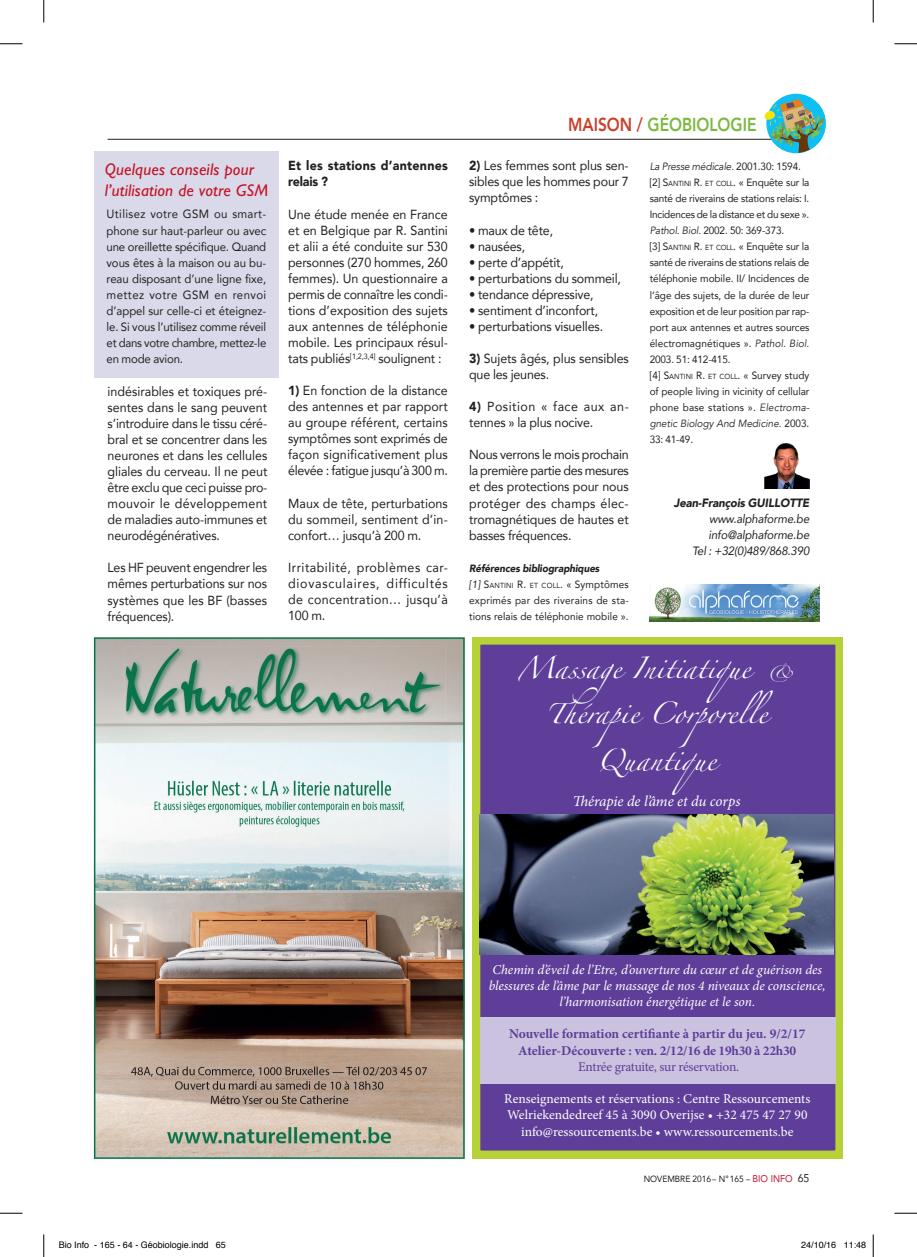
<style>
.page{position:relative;width:917px;height:1257px;background:#fff}
.page>*{position:absolute;margin:0;border:0;box-sizing:border-box;transform-origin:0 0}
.t1{font:19.5px "Zapfino";color:#fff}
.t2{font:800 18.75px "Avenir";color:#7ab93d;scale:.83 1}
.t3{font:italic 16.95px/20.7px "Gill Sans Std";letter-spacing:.01em;color:#c41324}
.t4{font:italic 15px "Minion Pro";letter-spacing:-.005em;color:#fff}
.t5{font:italic 13.5px/16.2px "Minion Pro";letter-spacing:-.005em;color:#fff;text-align:center}
.t6{font:13.5px/16.2px "Minion Pro";color:#fff;text-align:center}
.t7{font:700 13.5px/16.2px "Minion Pro";letter-spacing:-.005em;color:#5e3e99;text-align:center}
.t8{font:13.5px "Minion Pro";letter-spacing:-.02em;color:#5e3e99}
.t9{font:13.2px/16px "Avenir";letter-spacing:-.015em;color:#231f20;text-align:justify;scale:.95 1}
.t10{font:900 13.2px/16px "Avenir";letter-spacing:.02em;color:#231f20;scale:.95 1}
.t11{font:12px/16px "Avenir";letter-spacing:-.02em;color:#231f20;text-align:justify;scale:.95 1}
.t12{font:italic 12px/16px "Avenir";letter-spacing:-.015em;color:#231f20;text-align:right;scale:.95 1}
.t13{font:italic 900 12px "Avenir";letter-spacing:-.015em;color:#231f20;scale:.95 1}
.t14{font:10.5px/16px "Avenir";letter-spacing:-.005em;color:#231f20;scale:.95 1}
.t15{font:italic 900 10.5px "Avenir";letter-spacing:-.015em;color:#231f20;scale:.95 1}
.t16{font:9px "Helvetica";color:#000}
.t17{font:9px "Avenir";color:#231f20;scale:.93 1}
.t18{font:7.35px "Avenir";letter-spacing:.02em;color:#231f20;scale:.95 1}
.s1{font-weight:900}
.s2{color:#c9402b}
.s3{font-style:italic;font-size:10.5px}
.s4{font-size:10.5px}
.s5{font-style:italic}
.s6{font-style:inherit}
.s7{font-size:7.35px}
.s8{font-size:12px}
.s9{font-size:18px}
.s10{font-size:9.75px;color:#c3102e}
.s11{font-size:11.25px}
</style>
<div class="page">
<hr style="left:108px;top:139px;width:701px;height:1px;background:#231f20">
<img style="left:93px;top:637px;width:381px;height:523px">
<div style="left:94px;top:151px;width:185px;height:227px;background:#d9d9ea"></div>
<img style="left:764px;top:444px;width:45px;height:45px">
<img style="left:649px;top:585px;width:170px;height:36px">
<div style="left:766px;top:94px;width:60px;height:59px;background:#0dbff2;border-radius:50%"></div>
<svg style="left:762px;top:99px;width:62px;height:54px"></svg>
<svg style="left:473px;top:637px;width:370px;height:521px;background:#674e8e"></svg>
<img style="left:479px;top:815px;width:354px;height:140px">
<div style="left:480px;top:1017px;width:355px;height:67px;background:#cbc2df"></div>
<svg style="left:0;top:44px;width:22px;height:1px"></svg>
<svg style="left:894px;top:44px;width:23px;height:1px"></svg>
<svg style="left:0;top:1213px;width:22px;height:1px"></svg>
<svg style="left:894px;top:1213px;width:23px;height:1px"></svg>
<svg style="left:44px;top:0;width:1px;height:23px"></svg>
<svg style="left:44px;top:1234px;width:1px;height:23px"></svg>
<svg style="left:873px;top:0;width:1px;height:23px"></svg>
<svg style="left:873px;top:1234px;width:1px;height:23px"></svg>
<p class="t3" style="left:105px;top:159px;width:165px">Quelques conseils pour l’utilisation de votre GSM</p>
<p class="t11" style="left:107px;top:206px;width:170px">Utilisez votre GSM ou smart&shy;phone sur haut-parleur ou avec une oreillette spécifique. Quand vous êtes à la maison ou au bu&shy;reau disposant d’une ligne fixe, mettez votre GSM en renvoi d’appel sur celle-ci et éteignez&shy;le. Si vous l’utilisez comme réveil et dans votre chambre, mettez-le en mode avion.</p>
<p class="t9" style="left:108px;top:383px;width:170px">indésirables et toxiques pré&shy;sentes dans le sang peuvent s’introduire dans le tissu céré&shy;bral et se concentrer dans les neurones et dans les cellules gliales du cerveau. Il ne peut être exclu que ceci puisse pro&shy;mouvoir le développement de maladies auto-immunes et neurodégénératives.</p>
<p class="t9" style="left:108px;top:559px;width:170px">Les HF peuvent engendrer les mêmes perturbations sur nos systèmes que les BF (basses fréquences).</p>
<p class="t10" style="left:288px;top:157px;width:170px">Et les stations d’antennes relais ?</p>
<p class="t9" style="left:288px;top:206px;width:170px">Une étude menée en France et en Belgique par R. Santini et alii a été conduite sur 530 personnes (270 hommes, 260 femmes). Un questionnaire a permis de connaître les condi&shy;tions d’exposition des sujets aux antennes de téléphonie mobile. Les principaux résul&shy;tats publiés<sup>[1,2,3,4]</sup> soulignent :</p>
<p class="t9" style="left:288px;top:382px;width:170px"><span class="s1">1)</span> En fonction de la distance des antennes et par rapport au groupe référent, certains symptômes sont exprimés de façon significativement plus élevée : fatigue jusqu’à 300 m.</p>
<p class="t9" style="left:288px;top:494px;width:170px">Maux de tête, perturbations du sommeil, sentiment d’in&shy;confort… jusqu’à 200 m.</p>
<p class="t9" style="left:288px;top:559px;width:170px">Irritabilité, problèmes car&shy;diovasculaires, difficultés de concentration… jusqu’à 100 m.</p>
<h2 class="t2" style="left:568px;top:110px;width:229px"><span class="s2">MAISON /</span> GÉOBIOLOGIE</h2>
<p class="t9" style="left:469px;top:157px;width:169px"><span class="s1">2)</span> Les femmes sont plus sen&shy;sibles que les hommes pour 7 symptômes :</p>
<p class="t9" style="left:469px;top:222px;width:90px">• maux de tête,</p>
<p class="t9" style="left:469px;top:238px;width:61px">• nausées,</p>
<p class="t9" style="left:469px;top:254px;width:101px">• perte d’appétit,</p>
<p class="t9" style="left:469px;top:270px;width:161px">• perturbations du sommeil,</p>
<p class="t9" style="left:469px;top:286px;width:133px">• tendance dépressive,</p>
<p class="t9" style="left:469px;top:302px;width:137px">• sentiment d’inconfort,</p>
<p class="t9" style="left:469px;top:318px;width:143px">• perturbations visuelles.</p>
<p class="t9" style="left:469px;top:350px;width:170px"><span class="s1">3)</span> Sujets âgés, plus sensibles que les jeunes.</p>
<p class="t9" style="left:469px;top:398px;width:170px"><span class="s1">4)</span> Position « face aux an&shy;tennes » la plus nocive.</p>
<p class="t9" style="left:469px;top:446px;width:170px">Nous verrons le mois prochain la première partie des mesures et des protections pour nous protéger des champs élec&shy;tromagnétiques de hautes et basses fréquences.</p>
<p class="t15" style="left:469px;top:559px;width:139px">Références bibliographiques</p>
<p class="t18" style="left:469px;top:579px;width:170px"><span class="s3">[1]</span> <span class="s4">S</span>ANTINI <span class="s4">R.</span> ET COLL<span class="s4">.</span> <span class="s4">« Symptômes</span></p>
<p class="t14" style="left:469px;top:592px;width:169px">exprimés par des riverains de sta&shy;tions relais de téléphonie mobile ».</p>
<p class="t14" style="left:649px;top:158px;width:170px"><span class="s5">La Presse médicale.</span> 2001.30: 1594. [2] <span class="s6">S</span><span class="s7">ANTINI</span> <span class="s6">R.</span> <span class="s7">ET COLL</span><span class="s6">.</span> « Enquête sur la santé de riverains de stations relais: I.<br>Incidences de la distance et du sexe ».<br><span class="s5">Pathol. Biol.</span> 2002. 50: 369-373.<br>[3] <span class="s6">S</span><span class="s7">ANTINI</span> <span class="s6">R.</span> <span class="s7">ET COLL</span><span class="s6">. «</span> Enquête sur la santé de riverains de stations relais de téléphonie mobile. II/ Incidences de l’âge des sujets, de la durée de leur exposition et de leur position par rap&shy;port aux antennes et autres sources électromagnétiques ». <span class="s5">Pathol. Biol.<br></span>2003. 51: 412-415.<br>[4] <span class="s6">S</span><span class="s7">ANTINI</span> <span class="s6">R.</span> <span class="s7">ET COLL</span><span class="s6">. «</span> Survey study of people living in vicinity of cellular phone base stations ». <span class="s5">Electroma&shy;gnetic Biology And Medicine.</span> 2003.<br>33: 41-49.</p>
<p class="t13" style="left:674px;top:493px;width:144px">Jean-François GUILLOTTE</p>
<p class="t12" style="left:692px;top:511px;width:125px">www.alphaforme.be info@alphaforme.be<br>Tel : +32(0)489/868.390</p>
<h1 class="t1" style="left:518px;top:660px;width:279px">Massage Initiatique <span class="s8">&amp;</span></h1>
<h1 class="t1" style="left:546px;top:705px;width:229px"><span class="s9">T</span>hérapie Corporelle</h1>
<h1 class="t1" style="left:597px;top:751px;width:121px">Quantique</h1>
<p class="t4" style="left:572px;top:790px;width:169px">Thérapie de l’âme et du corps</p>
<p class="t5" style="left:489px;top:961px;width:338px">Chemin d’éveil de l’Etre, d’ouverture du cœur et de guérison des blessures de l’âme par le massage de nos 4 niveaux de conscience, l’harmonisation énergétique et le son.</p>
<p class="t7" style="left:509px;top:1026px;width:298px">Nouvelle formation certifiante à partir du jeu. 9/2/17<br>Atelier-Découverte : ven. 2/12/16 de 19h30 à 22h30</p>
<p class="t8" style="left:578px;top:1057px;width:163px">Entrée gratuite, sur réservation.</p>
<p class="t6" style="left:504px;top:1091px;width:307px">Renseignements et réservations : Centre Ressourcements<br>Welriekendedreef 45 à 3090 Overijse • +32 475 47 27 90 info@ressourcements.be • www.ressourcements.be</p>
<p class="t17" style="left:644px;top:1171px;width:180px">NOVEMBRE 2016 – N° 165 – <span class="s10">BIO INFO</span> <span class="s11">65</span></p>
<p class="t16" style="left:59px;top:1238px;width:169px">Bio Info - 165 - 64 - Géobiologie.indd 65</p>
<p class="t16" style="left:801px;top:1238px;width:67px">24/10/16 11:48</p>
</div>
